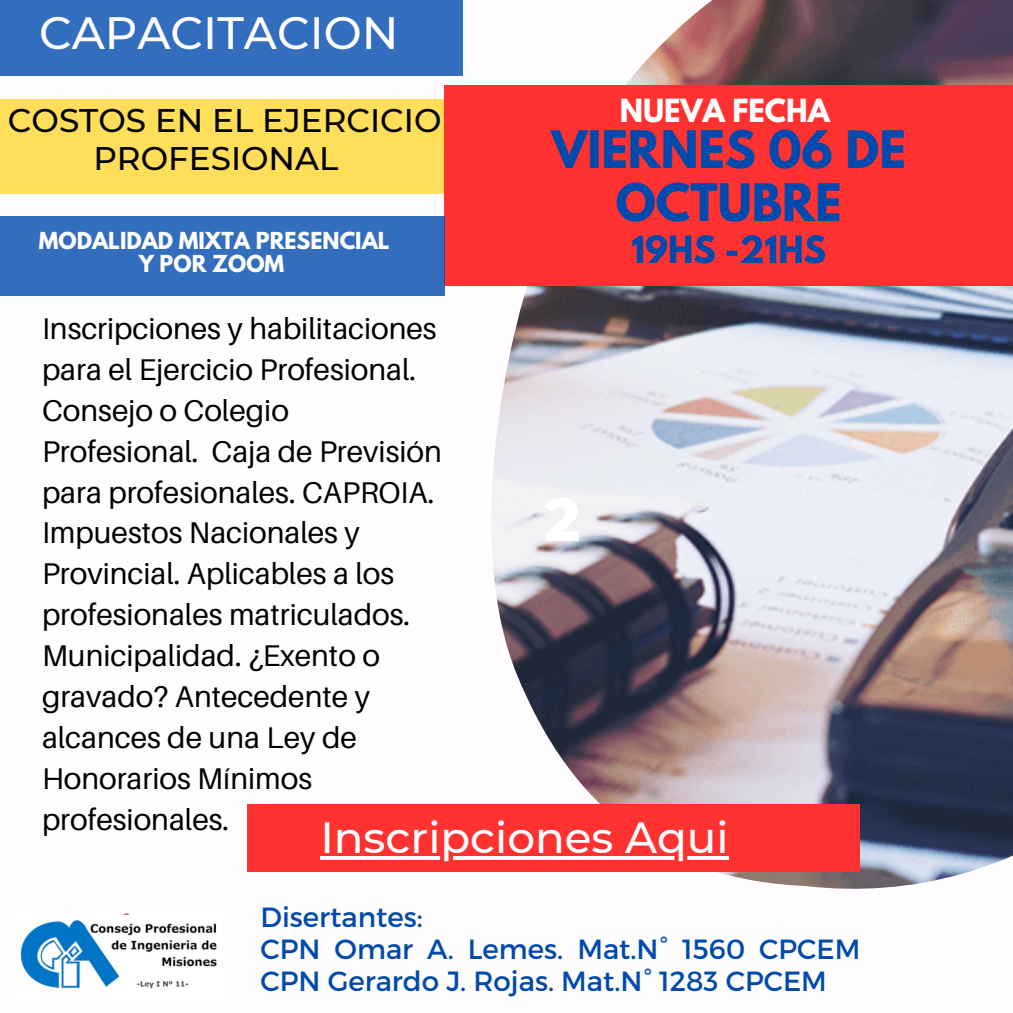
<style>
.page{position:relative;width:1013px;height:1013px;background:#fff}
.page>*{position:absolute;margin:0;border:0;box-sizing:border-box;transform-origin:0 0}
.t1{font:700 45.75px/52.5px "League Spartan";color:#004aad;text-align:center}
.t2{font:500 45.25px "Montserrat";color:#fffdfd}
.t3{font:500 43.62px "Montserrat";color:#fffdfd}
.t4{font:700 33.25px "League Spartan";color:#004aad}
.t5{font:500 32.62px/37.5px "Montserrat";color:#000;text-align:center}
.t6{font:29.88px/41px "Aileron";color:#000}
.t7{font:700 28.25px "League Spartan";color:#fffdfd}
.t8{font:27.75px/31.9px "Montserrat";color:#004aad}
.t9{font:700 20.75px/23.5px "League Spartan";color:#fff;text-align:center}
</style>
<div class="page">
<svg style="left:123px;top:913px;width:7px;height:2px"></svg>
<img style="left:462px;top:0;width:550px;height:889px">
<img style="left:20px;top:920px;width:197px;height:69px">
<div style="left:0;top:0;width:462px;height:76px;background:#336dbd"></div>
<div style="left:247px;top:804px;width:613px;height:67px;background:#ff3131"></div>
<div style="left:0;top:99px;width:506px;height:94px;background:#ffde59"></div>
<div style="left:444px;top:86px;width:568px;height:200px;background:#ff3131"></div>
<div style="left:0;top:216px;width:444px;height:80px;background:#336dbd"></div>
<hr style="left:320px;top:856px;width:408px;height:4px;background:#fffdfd">
<p class="t2" style="left:39px;top:5px;width:361px">CAPACITACION</p>
<p class="t5" style="left:8px;top:102px;width:435px">COSTOS EN EL EJERCICIO<br>PROFESIONAL</p>
<p class="t7" style="left:619px;top:97px;width:212px">NUEVA FECHA</p>
<p class="t1" style="left:551px;top:129px;width:356px">VIERNES 06 DE<br>OCTUBRE</p>
<p class="t4" style="left:631px;top:233px;width:196px">19HS -21HS</p>
<p class="t9" style="left:39px;top:231px;width:352px">MODALIDAD MIXTA PRESENCIAL<br>Y POR ZOOM</p>
<p class="t6" style="left:42px;top:307px;width:401px">Inscripciones y habilitaciones para el Ejercicio Profesional.<br>Consejo o Colegio<br>Profesional. Caja de Previsión para profesionales. CAPROIA.<br>Impuestos Nacionales y<br>Provincial. Aplicables a los profesionales matriculados.<br>Municipalidad. ¿Exento o gravado? Antecedente y alcances de una Ley de<br>Honorarios Mínimos profesionales.</p>
<p class="t3" style="left:320px;top:811px;width:410px">Inscripciones Aqui</p>
<p class="t8" style="left:260px;top:900px;width:164px">Disertantes:</p>
<p class="t8" style="left:260px;top:931px;width:601px">CPN Omar A. Lemes. Mat.N° 1560 CPCEM<br>CPN Gerardo J. Rojas. Mat.N° 1283 CPCEM</p>
</div>
